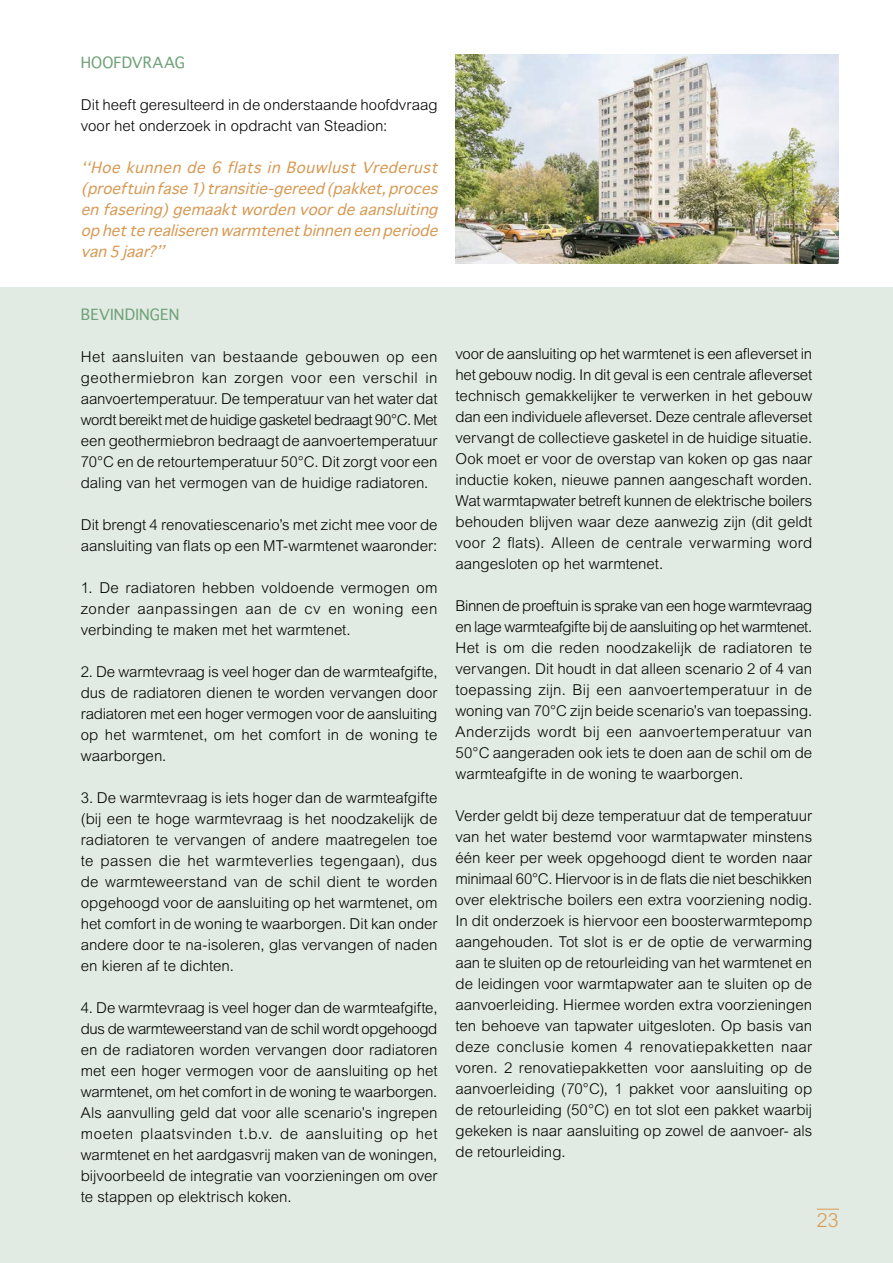
<style>
.page{position:relative;width:893px;height:1263px;background:#fff}
.page>*{position:absolute;margin:0;border:0;box-sizing:border-box;transform-origin:0 0}
.t1{font:300 19.5px "Arial MT Std";color:#d79953}
.t2{font:300 15px/21px "Arial MT Std";color:#000;text-align:justify}
.t3{font:italic 15px/21px "Sathu";color:#d79953;text-align:justify}
.t4{font:15px "Sathu";letter-spacing:.01em;color:#6ea177}
</style>
<div class="page">
<div style="left:0;top:287px;width:893px;height:976px;background:#e2ebe3"></div>
<img style="left:455px;top:54px;width:384px;height:210px">
<svg style="left:817px;top:1209px;width:22px;height:1px"></svg>
<p class="t4" style="left:81px;top:50px;width:106px">HOOFDVRAAG</p>
<p class="t2" style="left:81px;top:94px;width:358px">Dit heeft geresulteerd in de onderstaande hoofdvraag voor het onderzoek in opdracht van Steadion:</p>
<p class="t3" style="left:81px;top:156px;width:364px">‘‘Hoekunnende6 flatsinBouwlustVrederust (proeftuinfase1)transitie-gereed(pakket,proces enfasering)gemaaktwordenvoordeaansluiting ophetterealiserenwarmtenetbinneneenperiode van5jaar?’’</p>
<p class="t4" style="left:81px;top:302px;width:100px">BEVINDINGEN</p>
<p class="t2" style="left:81px;top:346px;width:358px">Het aansluiten van bestaande gebouwen op een geothermiebron kan zorgen voor een verschil in aanvoertemperatuur. De temperatuur van het water dat wordt bereikt met de huidige gasketel bedraagt 90°C. Met een geothermiebron bedraagt de aanvoertemperatuur 70°C en de retourtemperatuur 50°C. Dit zorgt voor een daling van het vermogen van de huidige radiatoren.</p>
<p class="t2" style="left:81px;top:514px;width:358px">Dit brengt 4 renovatiescenario’s met zicht mee voor de aansluiting van flats op een MT-warmtenet waaronder:</p>
<p class="t2" style="left:81px;top:577px;width:358px">1. De radiatoren hebben voldoende vermogen om zonder aanpassingen aan de cv en woning een verbinding te maken met het warmtenet.</p>
<p class="t2" style="left:81px;top:661px;width:358px">2. De warmtevraag is veel hoger dan de warmteafgifte, dus de radiatoren dienen te worden vervangen door radiatoren met een hoger vermogen voor de aansluiting op het warmtenet, om het comfort in de woning te waarborgen.</p>
<p class="t2" style="left:81px;top:787px;width:358px">3. De warmtevraag is iets hoger dan de warmteafgifte (bij een te hoge warmtevraag is het noodzakelijk de radiatoren te vervangen of andere maatregelen toe te passen die het warmteverlies tegengaan), dus de warmteweerstand van de schil dient te worden opgehoogd voor de aansluiting op het warmtenet, om het comfort in de woning te waarborgen. Dit kan onder andere door te na-isoleren, glas vervangen of naden en kieren af te dichten.</p>
<p class="t2" style="left:81px;top:997px;width:358px">4. De warmtevraag is veel hoger dan de warmteafgifte, dus de warmteweerstand van de schil wordt opgehoogd en de radiatoren worden vervangen door radiatoren met een hoger vermogen voor de aansluiting op het warmtenet, om het comfort in de woning te waarborgen.<br>Als aanvulling geld dat voor alle scenario’s ingrepen moeten plaatsvinden t.b.v. de aansluiting op het warmtenet en het aardgasvrij maken van de woningen, bijvoorbeeld de integratie van voorzieningen om over te stappen op elektrisch koken.</p>
<p class="t2" style="left:455px;top:343px;width:358px">voor de aansluiting op het warmtenet is een afleverset in het gebouw nodig. In dit geval is een centrale afleverset technisch gemakkelijker te verwerken in het gebouw dan een individuele afleverset. Deze centrale afleverset vervangt de collectieve gasketel in de huidige situatie.<br>Ook moet er voor de overstap van koken op gas naar inductie koken, nieuwe pannen aangeschaft worden.<br>Wat warmtapwater betreft kunnen de elektrische boilers behouden blijven waar deze aanwezig zijn (dit geldt voor 2 flats). Alleen de centrale verwarming word aangesloten op het warmtenet.</p>
<p class="t2" style="left:455px;top:595px;width:358px">Binnen de proeftuin is sprake van een hoge warmtevraag en lage warmteafgifte bij de aansluiting op het warmtenet.<br>Het is om die reden noodzakelijk de radiatoren te vervangen. Dit houdt in dat alleen scenario 2 of 4 van toepassing zijn. Bij een aanvoertemperatuur in de woning van 70°C zijn beide scenario’s van toepassing.<br>Anderzijds wordt bij een aanvoertemperatuur van 50°C aangeraden ook iets te doen aan de schil om de warmteafgifte in de woning te waarborgen.</p>
<p class="t2" style="left:455px;top:805px;width:358px">Verder geldt bij deze temperatuur dat de temperatuur van het water bestemd voor warmtapwater minstens één keer per week opgehoogd dient te worden naar minimaal 60°C. Hiervoor is in de flats die niet beschikken over elektrische boilers een extra voorziening nodig.<br>In dit onderzoek is hiervoor een boosterwarmtepomp aangehouden. Tot slot is er de optie de verwarming aan te sluiten op de retourleiding van het warmtenet en de leidingen voor warmtapwater aan te sluiten op de aanvoerleiding. Hiermee worden extra voorzieningen ten behoeve van tapwater uitgesloten. Op basis van deze conclusie komen 4 renovatiepakketten naar voren. 2 renovatiepakketten voor aansluiting op de aanvoerleiding (70°C), 1 pakket voor aansluiting op de retourleiding (50°C) en tot slot een pakket waarbij gekeken is naar aansluiting op zowel de aanvoer- als de retourleiding.</p>
<h1 class="t1" style="left:817px;top:1208px;width:23px">23</h1>
</div>
